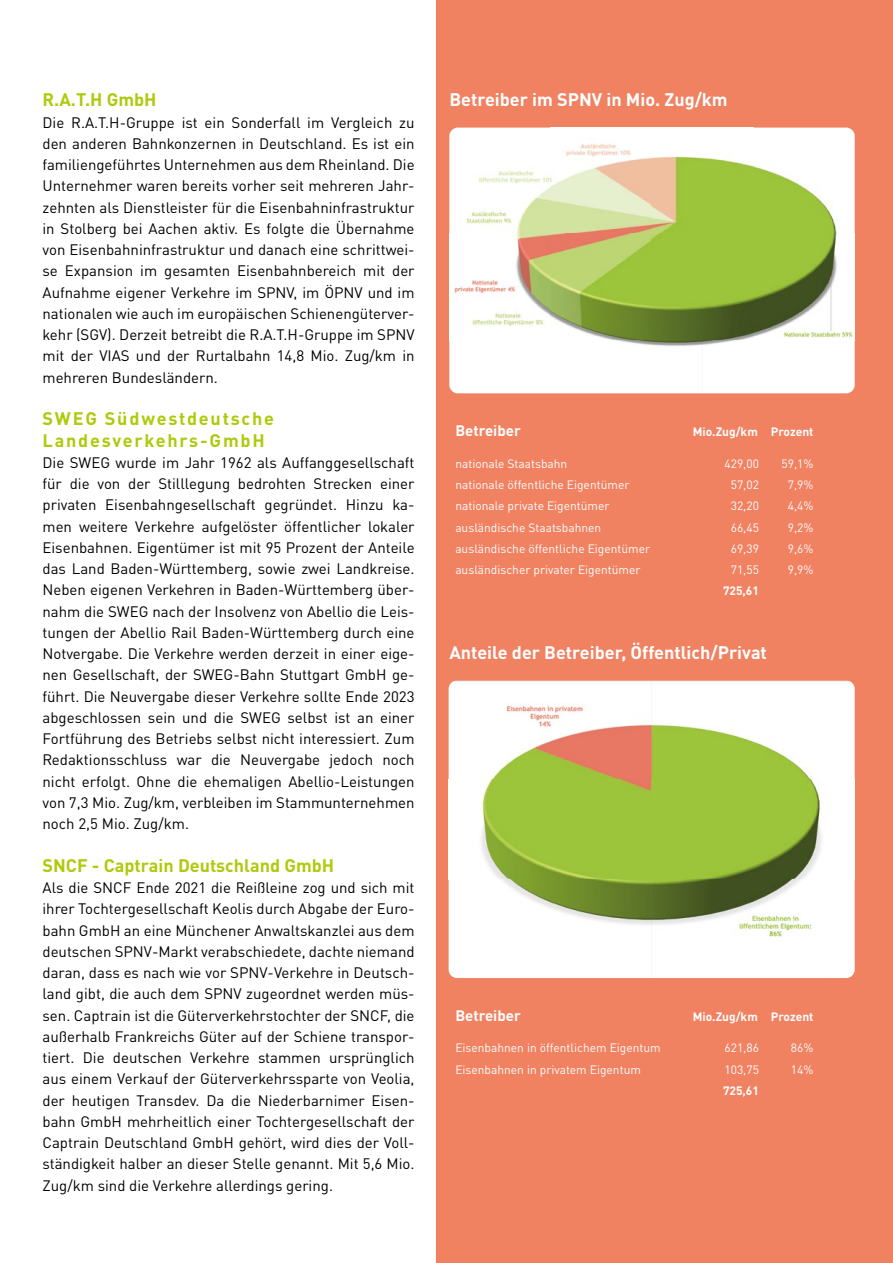
<style>
.page{position:relative;width:893px;height:1263px;background:#fff}
.page>*{position:absolute;margin:0;border:0;box-sizing:border-box;transform-origin:0 0}
.t1{font:700 18px "DINOT";color:#fff}
.t2{font:700 18px/21.3px "DINOT";letter-spacing:.09em;color:#afca0b}
.t3{font:700 18px "DINOT";color:#afca0b}
.t4{font:15px/21.3px "DINOT";color:#000;text-align:justify}
.t5{font:700 15px "DINOT";color:#fff}
.t6{font:12px "DINOT";color:#fff}
.t7{font:700 12px "DINOT";color:#fff}
</style>
<div class="page">
<div style="left:436px;top:0;width:457px;height:1263px;background:#f08262"></div>
<img style="left:449px;top:128px;width:406px;height:265px">
<img style="left:449px;top:680px;width:406px;height:298px">
<p class="t2" style="left:43px;top:89px;width:116px">R.A.T.H GmbH</p>
<p class="t4" style="left:43px;top:111px;width:374px">Die R.A.T.H-Gruppe ist ein Sonderfall im Vergleich zu den anderen Bahnkonzernen in Deutschland. Es ist ein familiengeführtes Unternehmen aus dem Rheinland. Die Unternehmer waren bereits vorher seit mehreren Jahr&shy;zehnten als Dienstleister für die Eisenbahninfrastruktur in Stolberg bei Aachen aktiv. Es folgte die Übernahme von Eisenbahninfrastruktur und danach eine schrittwei&shy;se Expansion im gesamten Eisenbahnbereich mit der Aufnahme eigener Verkehre im SPNV, im ÖPNV und im nationalen wie auch im europäischen Schienengüterver&shy;kehr (SGV). Derzeit betreibt die R.A.T.H-Gruppe im SPNV mit der VIAS und der Rurtalbahn 14,8 Mio. Zug/km in mehreren Bundesländern.</p>
<p class="t2" style="left:43px;top:408px;width:233px">SWEG Südwestdeutsche<br>Landesverkehrs-GmbH</p>
<p class="t4" style="left:43px;top:451px;width:374px">Die SWEG wurde im Jahr 1962 als Auffanggesellschaft für die von der Stilllegung bedrohten Strecken einer privaten Eisenbahngesellschaft gegründet. Hinzu ka&shy;men weitere Verkehre aufgelöster öffentlicher lokaler Eisenbahnen. Eigentümer ist mit 95 Prozent der Anteile das Land Baden-Württemberg, sowie zwei Landkreise.<br>Neben eigenen Verkehren in Baden-Württemberg über&shy;nahm die SWEG nach der Insolvenz von Abellio die Leis&shy;tungen der Abellio Rail Baden-Württemberg durch eine Notvergabe. Die Verkehre werden derzeit in einer eige&shy;nen Gesellschaft, der SWEG-Bahn Stuttgart GmbH ge&shy;führt. Die Neuvergabe dieser Verkehre sollte Ende 2023 abgeschlossen sein und die SWEG selbst ist an einer Fortführung des Betriebs selbst nicht interessiert. Zum Redaktionsschluss war die Neuvergabe jedoch noch nicht erfolgt. Ohne die ehemaligen Abellio-Leistungen von 7,3 Mio. Zug/km, verbleiben im Stammunternehmen noch 2,5 Mio. Zug/km.</p>
<p class="t3" style="left:43px;top:853px;width:293px">SNCF - Captrain Deutschland GmbH</p>
<p class="t4" style="left:43px;top:877px;width:374px">Als die SNCF Ende 2021 die Reißleine zog und sich mit ihrer Tochtergesellschaft Keolis durch Abgabe der Euro&shy;bahn GmbH an eine Münchener Anwaltskanzlei aus dem deutschen SPNV-Markt verabschiedete, dachte niemand daran, dass es nach wie vor SPNV-Verkehre in Deutsch&shy;land gibt, die auch dem SPNV zugeordnet werden müs&shy;sen. Captrain ist die Güterverkehrstochter der SNCF, die außerhalb Frankreichs Güter auf der Schiene transpor&shy;tiert. Die deutschen Verkehre stammen ursprünglich aus einem Verkauf der Güterverkehrssparte von Veolia, der heutigen Transdev. Da die Niederbarnimer Eisen&shy;bahn GmbH mehrheitlich einer Tochtergesellschaft der Captrain Deutschland GmbH gehört, wird dies der Voll&shy;ständigkeit halber an dieser Stelle genannt. Mit 5,6 Mio.<br>Zug/km sind die Verkehre allerdings gering.</p>
<p class="t1" style="left:449px;top:88px;width:280px">Betreiber im SPNV in Mio. Zug/km</p>
<p class="t5" style="left:455px;top:421px;width:67px">Betreiber</p>
<p class="t7" style="left:693px;top:424px;width:122px">Mio.Zug/km Prozent</p>
<p class="t6" style="left:455px;top:456px;width:114px">nationale Staatsbahn</p>
<p class="t6" style="left:724px;top:456px;width:36px">429,00</p>
<p class="t6" style="left:781px;top:456px;width:33px">59,1%</p>
<p class="t6" style="left:455px;top:477px;width:176px">nationale öffentliche Eigentümer</p>
<p class="t6" style="left:731px;top:477px;width:30px">57,02</p>
<p class="t6" style="left:788px;top:477px;width:27px">7,9%</p>
<p class="t6" style="left:455px;top:498px;width:156px">nationale private Eigentümer</p>
<p class="t6" style="left:731px;top:498px;width:30px">32,20</p>
<p class="t6" style="left:788px;top:498px;width:27px">4,4%</p>
<p class="t6" style="left:455px;top:520px;width:148px">ausländische Staatsbahnen</p>
<p class="t6" style="left:731px;top:520px;width:30px">66,45</p>
<p class="t6" style="left:788px;top:520px;width:27px">9,2%</p>
<p class="t6" style="left:455px;top:541px;width:196px">ausländische öffentliche Eigentümer</p>
<p class="t6" style="left:731px;top:541px;width:30px">69,39</p>
<p class="t6" style="left:788px;top:541px;width:27px">9,6%</p>
<p class="t6" style="left:455px;top:562px;width:187px">ausländischer privater Eigentümer</p>
<p class="t6" style="left:731px;top:562px;width:30px">71,55</p>
<p class="t6" style="left:788px;top:562px;width:27px">9,9%</p>
<p class="t7" style="left:723px;top:583px;width:37px">725,61</p>
<p class="t1" style="left:449px;top:641px;width:319px">Anteile der Betreiber, Öffentlich/Privat</p>
<p class="t5" style="left:455px;top:1005px;width:67px">Betreiber</p>
<p class="t7" style="left:693px;top:1008px;width:122px">Mio.Zug/km Prozent</p>
<p class="t6" style="left:455px;top:1041px;width:207px">Eisenbahnen in öffentlichem Eigentum</p>
<p class="t6" style="left:724px;top:1041px;width:36px">621,86</p>
<p class="t6" style="left:791px;top:1041px;width:24px">86%</p>
<p class="t6" style="left:455px;top:1062px;width:187px">Eisenbahnen in privatem Eigentum</p>
<p class="t6" style="left:724px;top:1062px;width:36px">103,75</p>
<p class="t6" style="left:791px;top:1062px;width:24px">14%</p>
<p class="t7" style="left:723px;top:1083px;width:37px">725,61</p>
</div>
